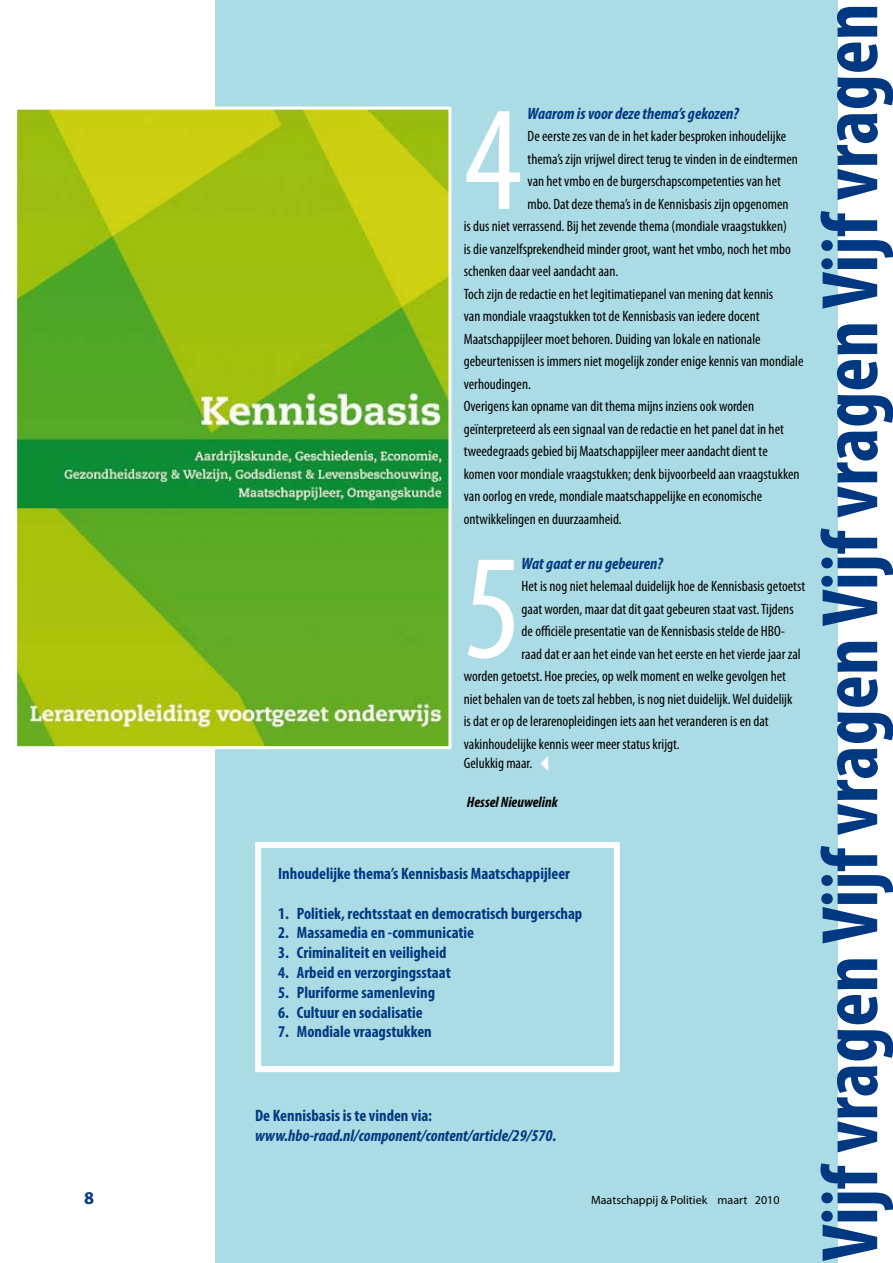
<style>
.page{position:relative;width:893px;height:1263px;background:#fff}
.page>*{position:absolute;margin:0;border:0;box-sizing:border-box;transform-origin:0 0}
.t1{font:condensed 150px "Myriad Pro";color:#fff}
.t2{font:700 condensed 81px "Myriad Pro";color:#003882}
.t3{font:700 18px "Myriad Pro";color:#003882}
.t4{font:700 condensed 16.5px "Myriad Pro";color:#003882}
.t5{font:italic 700 condensed 16.5px "Myriad Pro";color:#003882}
.t6{font:condensed 15px "Myriad Pro";color:#000}
.t7{font:italic 700 condensed 15px "Myriad Pro";color:#000}
.t8{font:12px "Myriad Pro";color:#000}
.s1{color:#fff}
</style>
<div class="page">
<div style="left:216px;top:0;width:622px;height:1263px;background:#abdbe4"></div>
<img style="left:18px;top:111px;width:429px;height:634px">
<div style="left:14px;top:107px;width:437px;height:642px;border:3px solid #fff"></div>
<div style="left:255px;top:842px;width:365px;height:230px;border:6px solid #fff"></div>
<h1 class="t1" style="left:464px;top:69px;width:59px">4</h1>
<p class="t5" style="left:528px;top:103px;width:213px">Waarom is voor deze thema’s gekozen?</p>
<p class="t6" style="left:528px;top:127px;width:260px">De eerste zes van de in het kader besproken inhoudelijke</p>
<p class="t6" style="left:528px;top:150px;width:272px">thema’s zijn vrijwel direct terug te vinden in de eindtermen</p>
<p class="t6" style="left:528px;top:172px;width:255px">van het vmbo en de burgerschapscompetenties van het</p>
<p class="t6" style="left:528px;top:195px;width:262px">mbo. Dat deze thema’s in de Kennisbasis zijn opgenomen</p>
<p class="t6" style="left:464px;top:217px;width:325px">is dus niet verrassend. Bij het zevende thema (mondiale vraagstukken)</p>
<p class="t6" style="left:464px;top:240px;width:329px">is die vanzelfsprekendheid minder groot, want het vmbo, noch het mbo</p>
<p class="t6" style="left:464px;top:262px;width:156px">schenken daar veel aandacht aan.</p>
<p class="t6" style="left:464px;top:285px;width:311px">Toch zijn de redactie en het legitimatiepanel van mening dat kennis</p>
<p class="t6" style="left:464px;top:307px;width:297px">van mondiale vraagstukken tot de Kennisbasis van iedere docent</p>
<p class="t6" style="left:464px;top:330px;width:298px">Maatschappijleer moet behoren. Duiding van lokale en nationale</p>
<p class="t6" style="left:464px;top:352px;width:341px">gebeurtenissen is immers niet mogelijk zonder enige kennis van mondiale</p>
<p class="t6" style="left:464px;top:375px;width:69px">verhoudingen.</p>
<p class="t6" style="left:464px;top:397px;width:292px">Overigens kan opname van dit thema mijns inziens ook worden</p>
<p class="t6" style="left:464px;top:420px;width:322px">geïnterpreteerd als een signaal van de redactie en het panel dat in het</p>
<p class="t6" style="left:464px;top:442px;width:305px">tweedegraads gebied bij Maatschappijleer meer aandacht dient te</p>
<p class="t6" style="left:464px;top:465px;width:337px">komen voor mondiale vraagstukken; denk bijvoorbeeld aan vraagstukken</p>
<p class="t6" style="left:464px;top:487px;width:300px">van oorlog en vrede, mondiale maatschappelijke en economische</p>
<p class="t6" style="left:464px;top:510px;width:159px">ontwikkelingen en duurzaamheid.</p>
<h1 class="t1" style="left:464px;top:517px;width:59px">5</h1>
<p class="t5" style="left:522px;top:553px;width:143px">Wat gaat er nu gebeuren?</p>
<p class="t6" style="left:522px;top:577px;width:285px">Het is nog niet helemaal duidelijk hoe de Kennisbasis getoetst</p>
<p class="t6" style="left:522px;top:600px;width:274px">gaat worden, maar dat dit gaat gebeuren staat vast. Tijdens</p>
<p class="t6" style="left:522px;top:622px;width:265px">de officiële presentatie van de Kennisbasis stelde de HBO-</p>
<p class="t6" style="left:522px;top:645px;width:281px">raad dat er aan het einde van het eerste en het vierde jaar zal</p>
<p class="t6" style="left:464px;top:667px;width:324px">worden getoetst. Hoe precies, op welk moment en welke gevolgen het</p>
<p class="t6" style="left:464px;top:690px;width:330px">niet behalen van de toets zal hebben, is nog niet duidelijk. Wel duidelijk</p>
<p class="t6" style="left:464px;top:712px;width:306px">is dat er op de lerarenopleidingen iets aan het veranderen is en dat</p>
<p class="t6" style="left:464px;top:735px;width:217px">vakinhoudelijke kennis weer meer status krijgt.</p>
<p class="t6" style="left:464px;top:754px;width:96px">Gelukkig maar. <span class="s1">✓</span></p>
<p class="t7" style="left:467px;top:793px;width:92px">Hessel Nieuwelink</p>
<p class="t4" style="left:278px;top:863px;width:293px">Inhoudelijke thema’s Kennisbasis Maatschappijleer</p>
<p class="t4" style="left:278px;top:903px;width:306px">1. Politiek, rechtsstaat en democratisch burgerschap</p>
<p class="t4" style="left:278px;top:923px;width:198px">2. Massamedia en -communicatie</p>
<p class="t4" style="left:278px;top:942px;width:170px">3. Criminaliteit en veiligheid</p>
<p class="t4" style="left:278px;top:962px;width:174px">4. Arbeid en verzorgingsstaat</p>
<p class="t4" style="left:278px;top:982px;width:158px">5. Pluriforme samenleving</p>
<p class="t4" style="left:278px;top:1002px;width:146px">6. Cultuur en socialisatie</p>
<p class="t4" style="left:278px;top:1022px;width:155px">7. Mondiale vraagstukken</p>
<p class="t4" style="left:255px;top:1105px;width:178px">De Kennisbasis is te vinden via:</p>
<p class="t5" style="left:255px;top:1125px;width:303px">www.hbo-raad.nl/component/content/article/29/570.</p>
<p class="t3" style="left:84px;top:1186px;width:11px">8</p>
<p class="t8" style="left:591px;top:1193px;width:190px">Maatschappij &amp; Politiek maart 2010</p>
<h2 class="t2" style="left:800px;top:1261px;width:1259px;rotate:-90deg">Vijf vragen Vijf vragen Vijf vragen Vijf vragen</h2>
</div>
